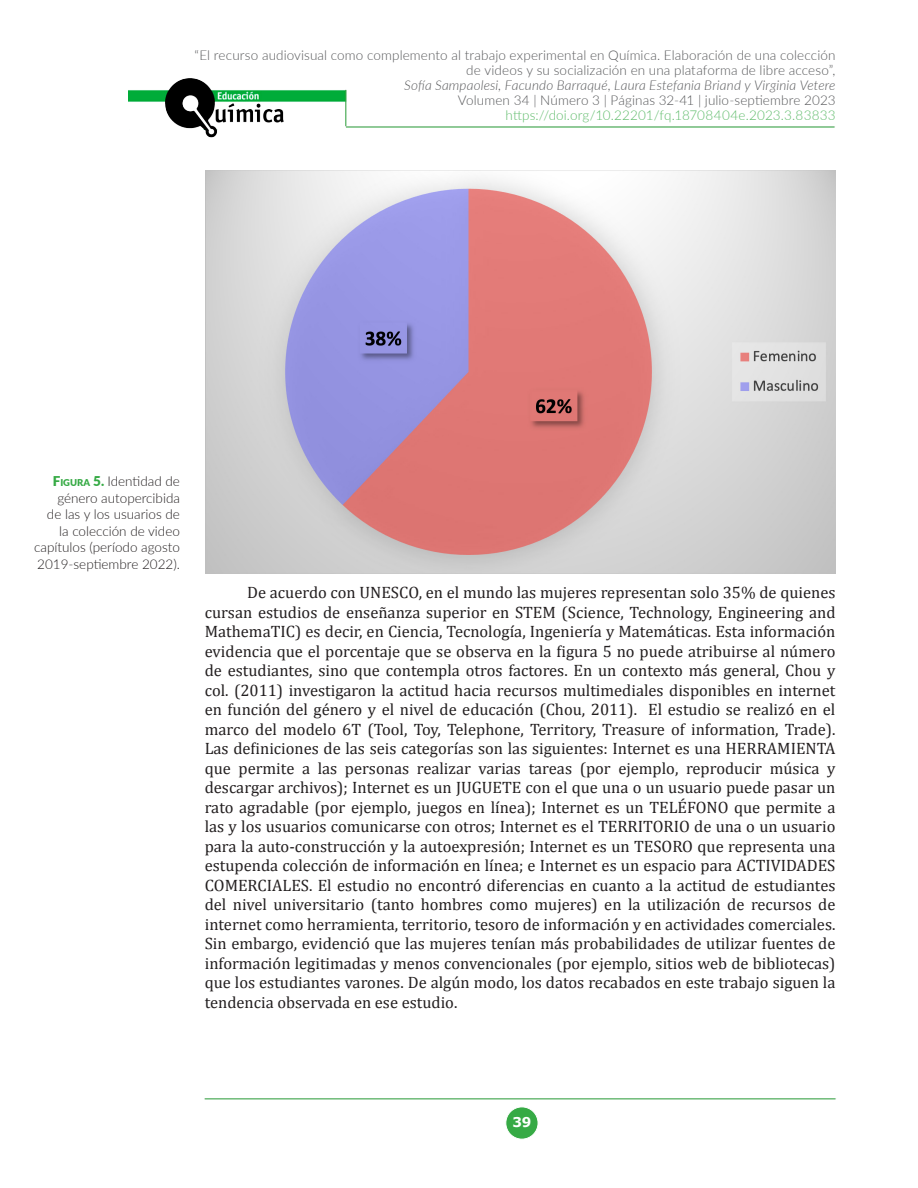
<style>
.page{position:relative;width:918px;height:1188px;background:#fff}
.page>*{position:absolute;margin:0;border:0;box-sizing:border-box;transform-origin:0 0}
.P-San{font:16.5px/19.5px "Cambria";color:#231f20;text-align:justify}
.t1{font:300 13.5px/15px "Lato";letter-spacing:.005em;color:#57585a;text-align:right}
.PieImg{font:300 13.5px/16.5px "Lato";color:#231f20;text-align:right}
.t2{font:italic 300 13.5px "Lato";letter-spacing:.01em;color:#57585a}
.t3{font:300 13.5px "Lato";letter-spacing:.01em;color:#5ebb6a}
.t4{font:700 13.5px "Verdana";color:#fff}
.s1{font-weight:900;color:#36aa45}
.s2{font-weight:900;font-size:9.45px;color:#36aa45}
</style>
<div class="page">
<img style="left:128px;top:78px;width:217px;height:59px">
<hr style="left:345px;top:126px;width:491px;height:2px;background:#90c797">
<hr style="left:346px;top:127px;width:489px;height:1px;background:#36aa45">
<hr style="left:345px;top:89px;width:2px;height:38px;background:#231f20;opacity:.44">
<hr style="left:346px;top:90px;width:1px;height:36px;background:#36aa45">
<div style="left:506px;top:1107px;width:32px;height:32px;background:#36aa45;border-radius:50%"></div>
<div style="left:505px;top:1107px;width:33px;height:33px;border:1px solid #fff;border-radius:50%"></div>
<hr style="left:204px;top:1098px;width:632px;height:2px;background:#76be7f">
<hr style="left:205px;top:1099px;width:631px;height:1px;background:#36aa45">
<img style="left:206px;top:170px;width:630px;height:404px">
<p class="t1" style="left:195px;top:47px;width:643px">“El recurso audiovisual como complemento al trabajo experimental en Química. Elaboración de una colección de videos y su socialización en una plataforma de libre acceso”,</p>
<p class="t2" style="left:404px;top:76px;width:433px">Sofía Sampaolesi, Facundo Barraqué, Laura Estefania Briand y Virginia Vetere</p>
<p class="t1" style="left:458px;top:92px;width:379px">Volumen 34 | Número 3 | Páginas 32-41 | julio-septiembre 2023</p>
<p class="t3" style="left:506px;top:106px;width:332px">https://doi.org/10.22201/fq.18708404e.2023.3.83833</p>
<p class="PieImg" style="left:34px;top:473px;width:147px"><span class="s1">F</span><span class="s2">IGURA</span> <span class="s1">5.</span> Identidad de género autopercibida<br>de las y los usuarios de la colección de video capítulos (período agosto<br>2019-septiembre 2022).</p>
<p class="P-San" style="left:205px;top:583px;width:632px;text-indent:43px">De acuerdo con UNESCO, en el mundo las mujeres representan solo 35% de quienes cursan estudios de enseñanza superior en STEM (Science, Technology, Engineering and MathemaTIC) es decir, en Ciencia, Tecnología, Ingeniería y Matemáticas. Esta información evidencia que el porcentaje que se observa en la figura 5 no puede atribuirse al número de estudiantes, sino que contempla otros factores. En un contexto más general, Chou y col. (2011) investigaron la actitud hacia recursos multimediales disponibles en internet en función del género y el nivel de educación (Chou, 2011). El estudio se realizó en el marco del modelo 6T (Tool, Toy, Telephone, Territory, Treasure of information, Trade).<br>Las definiciones de las seis categorías son las siguientes: Internet es una HERRAMIENTA que permite a las personas realizar varias tareas (por ejemplo, reproducir música y descargar archivos); Internet es un JUGUETE con el que una o un usuario puede pasar un rato agradable (por ejemplo, juegos en línea); Internet es un TELÉFONO que permite a las y los usuarios comunicarse con otros; Internet es el TERRITORIO de una o un usuario para la auto-construcción y la autoexpresión; Internet es un TESORO que representa una estupenda colección de información en línea; e Internet es un espacio para ACTIVIDADES COMERCIALES. El estudio no encontró diferencias en cuanto a la actitud de estudiantes del nivel universitario (tanto hombres como mujeres) en la utilización de recursos de internet como herramienta, territorio, tesoro de información y en actividades comerciales.<br>Sin embargo, evidenció que las mujeres tenían más probabilidades de utilizar fuentes de información legitimadas y menos convencionales (por ejemplo, sitios web de bibliotecas) que los estudiantes varones. De algún modo, los datos recabados en este trabajo siguen la tendencia observada en ese estudio.</p>
<p class="t4" style="left:512px;top:1113px;width:21px">39</p>
</div>
